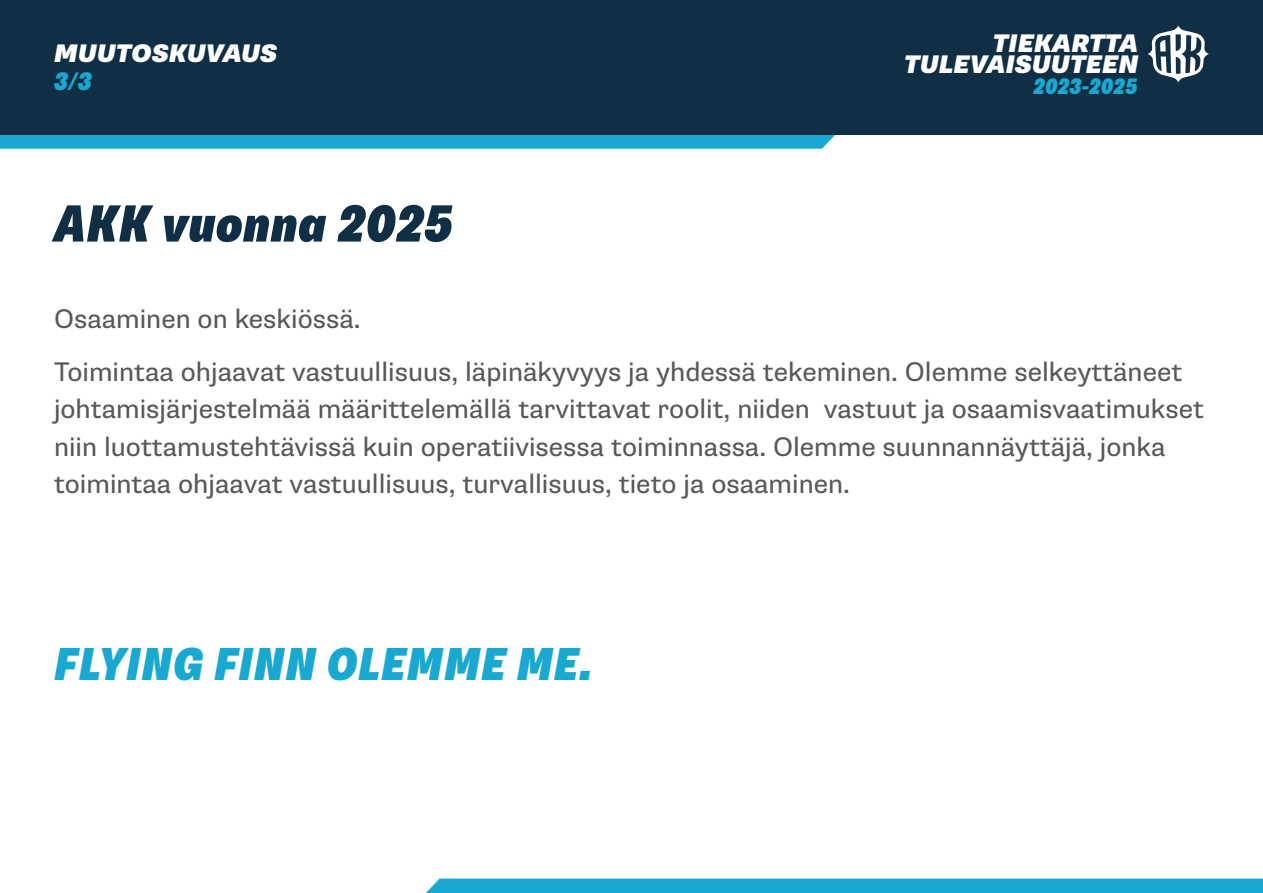
<style>
.page{position:relative;width:1263px;height:893px;background:#fff}
.page>*{position:absolute;margin:0;border:0;box-sizing:border-box;transform-origin:0 0}
.t1{font:italic 900 condensed 52.5px "Supria Sans";color:#102f44}
.t2{font:italic 900 condensed 46.5px "Supria Sans";letter-spacing:.015em;color:#18a8d0}
.t3{font:27px/37.5px "Supria Sans";color:#58585a}
.t4{font:italic 900 25.5px/21px "Supria Sans";color:#fff;text-align:right}
.t5{font:italic 900 condensed 25.5px "Supria Sans";color:#18a8d0}
.t6{font:italic 900 condensed 22.5px "Supria Sans";color:#18a8d0}
</style>
<div class="page">
<svg style="left:0;top:135px;width:835px;height:14px;background:#1faad1"></svg>
<div style="left:0;top:0;width:1263px;height:135px;background:#102f44"></div>
<svg style="left:1148px;top:26px;width:61px;height:57px"></svg>
<svg style="left:426px;top:878px;width:837px;height:15px;background:#22abd2"></svg>
<p class="t4" style="left:54px;top:43px;width:225px">MUUTOSKUVAUS</p>
<p class="t5" style="left:54px;top:66px;width:39px">3/3</p>
<h1 class="t1" style="left:54px;top:191px;width:400px">AKK vuonna 2025</h1>
<p class="t4" style="left:904px;top:34px;width:236px">TIEKARTTA<br>TULEVAISUUTEEN</p>
<p class="t6" style="left:1033px;top:72px;width:105px">2023-2025</p>
<p class="t3" style="left:54px;top:293px;width:1130px;line-height:52.5px">Osaaminen on keskiössä.<br>Toimintaa ohjaavat vastuullisuus, läpinäkyvyys ja yhdessä tekeminen. Olemme selkeyttäneet</p>
<p class="t3" style="left:54px;top:391px;width:1151px">johtamisjärjestelmää määrittelemällä tarvittavat roolit, niiden vastuut ja osaamisvaatimukset niin luottamustehtävissä kuin operatiivisessa toiminnassa. Olemme suunnannäyttäjä, jonka toimintaa ohjaavat vastuullisuus, turvallisuus, tieto ja osaaminen.</p>
<h2 class="t2" style="left:54px;top:635px;width:540px">FLYING FINN OLEMME ME.</h2>
</div>
